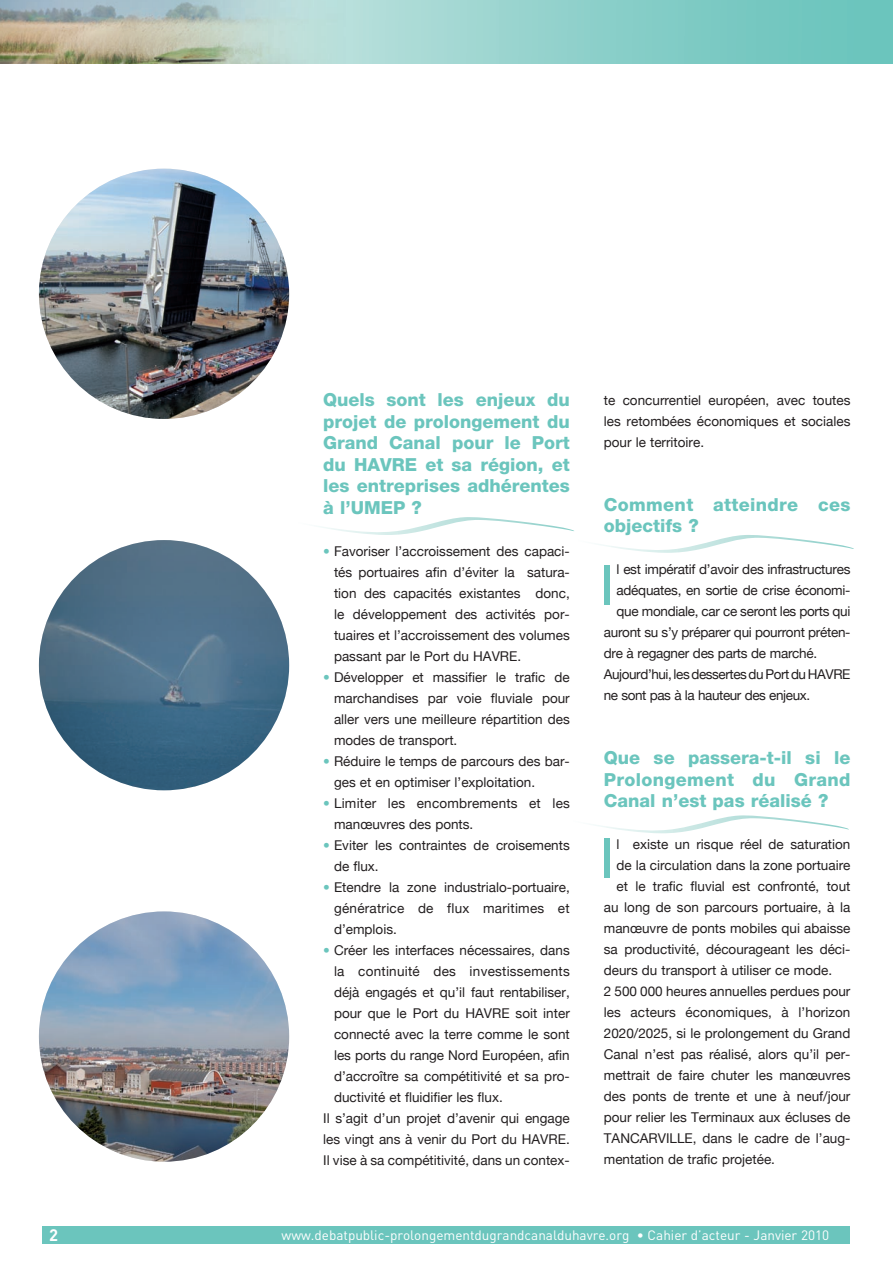
<style>
.page{position:relative;width:893px;height:1263px;background:#fff}
.page>*{position:absolute;margin:0;border:0;box-sizing:border-box;transform-origin:0 0}
.Normal_e{font:expanded 55.5px "Helvetica Neue";color:#6bc5bd}
.Normal_e-2{font:800 18px/21.6px "Helvetica Neue";color:#6bc5bd;text-align:justify}
.Normal_e-3{font:800 18px/21.6px "Helvetica Neue";letter-spacing:.02em;color:#6bc5bd}
.Normal_e-4{font:700 16.5px "DIN";color:#fff}
.Normal_e-5{font:13.5px/21px "Helvetica Neue";color:#231f20;text-align:justify}
.Normal_e-6{font:13.5px "Helvetica Neue";letter-spacing:-.02em;color:#231f20}
.Normal_e-7{font:13.5px "DIN";color:#fff}
.Normal_e-8{font:13.5px/21px "Helvetica Neue";letter-spacing:-.03em;color:#231f20}
.s1{color:#6bc5bd}
</style>
<div class="page">
<div style="left:43px;top:1227px;width:807px;height:17px;background:#6bc5bd"></div>
<svg style="left:345px;top:0;width:548px;height:64px;background:#8bcfc9"></svg>
<img style="left:0;top:0;width:345px;height:64px">
<svg style="left:595px;top:815px;width:254px;height:18px"></svg>
<svg style="left:318px;top:517px;width:536px;height:36px"></svg>
<img style="left:39px;top:169px;width:250px;height:250px;border-radius:125px">
<img style="left:39px;top:540px;width:250px;height:250px;border-radius:125px">
<img style="left:39px;top:911px;width:250px;height:251px;border-radius:125px">
<p class="Normal_e-2" style="left:323px;top:389px;width:248px">Quels sont les enjeux du projet de prolongement du Grand Canal pour le Port du HAVRE et sa région, et les entreprises adhérentes à l’UMEP ?</p>
<p class="Normal_e-5" style="left:334px;top:541px;width:237px;text-indent:-11px"><span class="s1">•</span> Favoriser l’accroissement des capaci&shy;tés portuaires afin d’éviter la satura&shy;tion des capacités existantes donc, le développement des activités por&shy;tuaires et l’accroissement des volumes passant par le Port du HAVRE.</p>
<p class="Normal_e-5" style="left:334px;top:667px;width:237px;text-indent:-11px"><span class="s1">•</span> Développer et massifier le trafic de marchandises par voie fluviale pour aller vers une meilleure répartition des modes de transport.</p>
<p class="Normal_e-5" style="left:334px;top:751px;width:237px;text-indent:-11px"><span class="s1">•</span> Réduire le temps de parcours des bar&shy;ges et en optimiser l’exploitation.</p>
<p class="Normal_e-5" style="left:334px;top:793px;width:237px;text-indent:-11px"><span class="s1">•</span> Limiter les encombrements et les manœuvres des ponts.</p>
<p class="Normal_e-5" style="left:334px;top:835px;width:237px;text-indent:-11px"><span class="s1">•</span> Eviter les contraintes de croisements de flux.</p>
<p class="Normal_e-5" style="left:334px;top:877px;width:237px;text-indent:-11px"><span class="s1">•</span> Etendre la zone industrialo-portuaire, génératrice de flux maritimes et d’emplois.</p>
<p class="Normal_e-5" style="left:334px;top:940px;width:237px;text-indent:-11px"><span class="s1">•</span> Créer les interfaces nécessaires, dans la continuité des investissements déjà engagés et qu’il faut rentabiliser, pour que le Port du HAVRE soit inter connecté avec la terre comme le sont les ports du range Nord Européen, afin d’accroître sa compétitivité et sa pro&shy;ductivité et fluidifier les flux.</p>
<p class="Normal_e-5" style="left:323px;top:1108px;width:248px">Il s’agit d’un projet d’avenir qui engage les vingt ans à venir du Port du HAVRE.<br>Il vise à sa compétitivité, dans un contex-</p>
<p class="Normal_e-5" style="left:604px;top:390px;width:248px">te concurrentiel européen, avec toutes les retombées économiques et sociales pour le territoire.</p>
<p class="Normal_e-3" style="left:604px;top:493px;width:248px">Comment atteindre ces objectifs ?</p>
<p class="Normal_e-6" style="left:617px;top:561px;width:235px">l est impératif d’avoir des infrastructures</p>
<p class="Normal_e-6" style="left:617px;top:582px;width:235px">adéquates, en sortie de crise économi-</p>
<p class="Normal_e-6" style="left:617px;top:603px;width:235px">que mondiale, car ce seront les ports qui</p>
<p class="Normal_e-6" style="left:604px;top:624px;width:248px">auront su s’y préparer qui pourront préten-</p>
<p class="Normal_e-6" style="left:604px;top:645px;width:215px">dre à regagner des parts de marché.</p>
<p class="Normal_e-8" style="left:604px;top:664px;width:248px">Aujourd’hui, les dessertes du Port du HAVRE ne sont pas à la hauteur des enjeux.</p>
<p class="Normal_e" style="left:600px;top:551px;width:17px">I</p>
<p class="Normal_e-2" style="left:604px;top:747px;width:248px">Que se passera-t-il si le Prolongement du Grand Canal n’est pas réalisé ?</p>
<p class="Normal_e-5" style="left:617px;top:834px;width:235px">l existe un risque réel de saturation</p>
<p class="Normal_e-5" style="left:617px;top:855px;width:235px">de la circulation dans la zone portuaire</p>
<p class="Normal_e-5" style="left:617px;top:876px;width:235px">et le trafic fluvial est confronté, tout</p>
<p class="Normal_e-5" style="left:604px;top:897px;width:248px">au long de son parcours portuaire, à la</p>
<p class="Normal_e-5" style="left:604px;top:918px;width:248px">manœuvre de ponts mobiles qui abaisse</p>
<p class="Normal_e-5" style="left:604px;top:939px;width:248px">sa productivité, décourageant les déci-</p>
<p class="Normal_e-5" style="left:604px;top:960px;width:230px">deurs du transport à utiliser ce mode.</p>
<p class="Normal_e-5" style="left:604px;top:981px;width:248px">2 500 000 heures annuelles perdues pour les acteurs économiques, à l’horizon 2020/2025, si le prolongement du Grand Canal n’est pas réalisé, alors qu’il per&shy;mettrait de faire chuter les manœuvres des ponts de trente et une à neuf/jour pour relier les Terminaux aux écluses de TANCARVILLE, dans le cadre de l’aug&shy;mentation de trafic projetée.</p>
<p class="Normal_e" style="left:600px;top:824px;width:17px">I</p>
<p class="Normal_e-4" style="left:49px;top:1224px;width:10px">2</p>
<p class="Normal_e-7" style="left:282px;top:1226px;width:549px">www.debatpublic-prolongementdugrandcanalduhavre.org • Cahier d’acteur - Janvier 2010</p>
</div>
